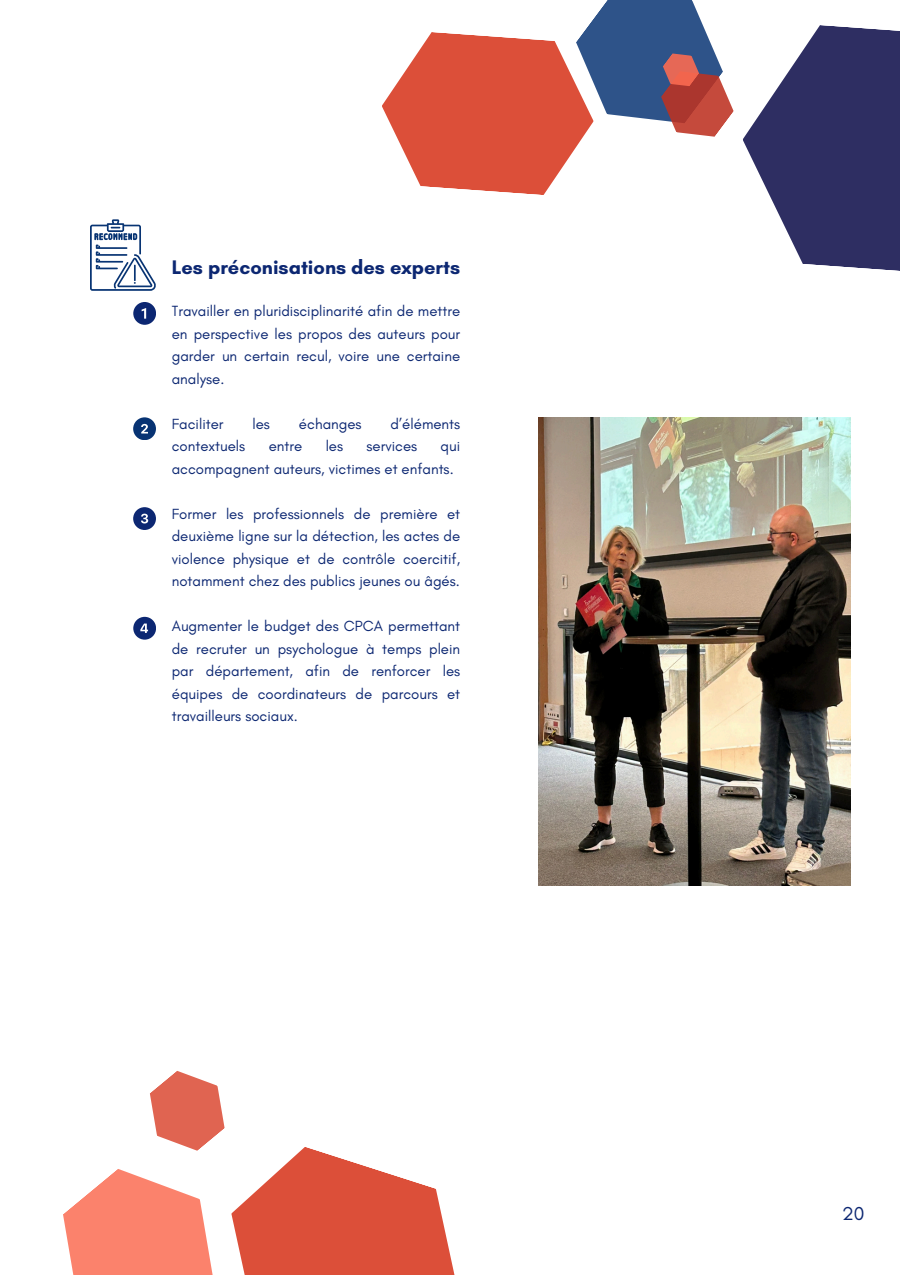
<style>
.page{position:relative;width:900px;height:1275px;background:#fff}
.page>*{position:absolute;margin:0;border:0;box-sizing:border-box;transform-origin:0 0}
.t1{font:700 20px "Glacial Indifference";color:#0c2772}
.t2{font:19px "Glacial Indifference";color:#0c2772}
.t3{font:15px/22.5px "Glacial Indifference";color:#0c2772;text-align:justify}
</style>
<div class="page">
<svg style="left:743px;top:25px;width:157px;height:246px"></svg>
<svg style="left:382px;top:0;width:352px;height:195px"></svg>
<svg style="left:231px;top:1147px;width:224px;height:128px"></svg>
<svg style="left:63px;top:1169px;width:150px;height:106px"></svg>
<svg style="left:150px;top:1071px;width:75px;height:80px"></svg>
<svg style="left:90px;top:219px;width:66px;height:72px"></svg>
<svg style="left:133px;top:302px;width:23px;height:22px"></svg>
<svg style="left:133px;top:417px;width:23px;height:23px"></svg>
<svg style="left:133px;top:507px;width:23px;height:23px"></svg>
<svg style="left:133px;top:617px;width:23px;height:22px"></svg>
<img style="left:538px;top:417px;width:312px;height:468px">
<p class="t1" style="left:172px;top:255px;width:290px">Les préconisations des experts</p>
<p class="t3" style="left:172px;top:300px;width:290px">Travailler en pluridisciplinarité afin de mettre en perspective les propos des auteurs pour garder un certain recul, voire une certaine analyse.</p>
<p class="t3" style="left:172px;top:412px;width:53px">Faciliter</p>
<p class="t3" style="left:253px;top:412px;width:19px">les</p>
<p class="t3" style="left:299px;top:412px;width:64px">échanges</p>
<p class="t3" style="left:391px;top:412px;width:71px">d’éléments</p>
<p class="t3" style="left:172px;top:435px;width:75px">contextuels</p>
<p class="t3" style="left:269px;top:435px;width:35px">entre</p>
<p class="t3" style="left:326px;top:435px;width:19px">les</p>
<p class="t3" style="left:367px;top:435px;width:52px">services</p>
<p class="t3" style="left:172px;top:435px;width:290px;text-indent:269px">qui accompagnent auteurs, victimes et enfants.</p>
<p class="t3" style="left:172px;top:502px;width:290px">Former les professionnels de première et deuxième ligne sur la détection, les actes de violence physique et de contrôle coercitif, notamment chez des publics jeunes ou âgés.</p>
<h1 class="t3" style="left:172px;top:615px;width:290px">Augmenter le budget des CPCA permettant de recruter un psychologue à temps plein par département, afin de renforcer les équipes de coordinateurs de parcours et travailleurs sociaux.</h1>
<p class="t2" style="left:842px;top:1202px;width:24px">20</p>
</div>
